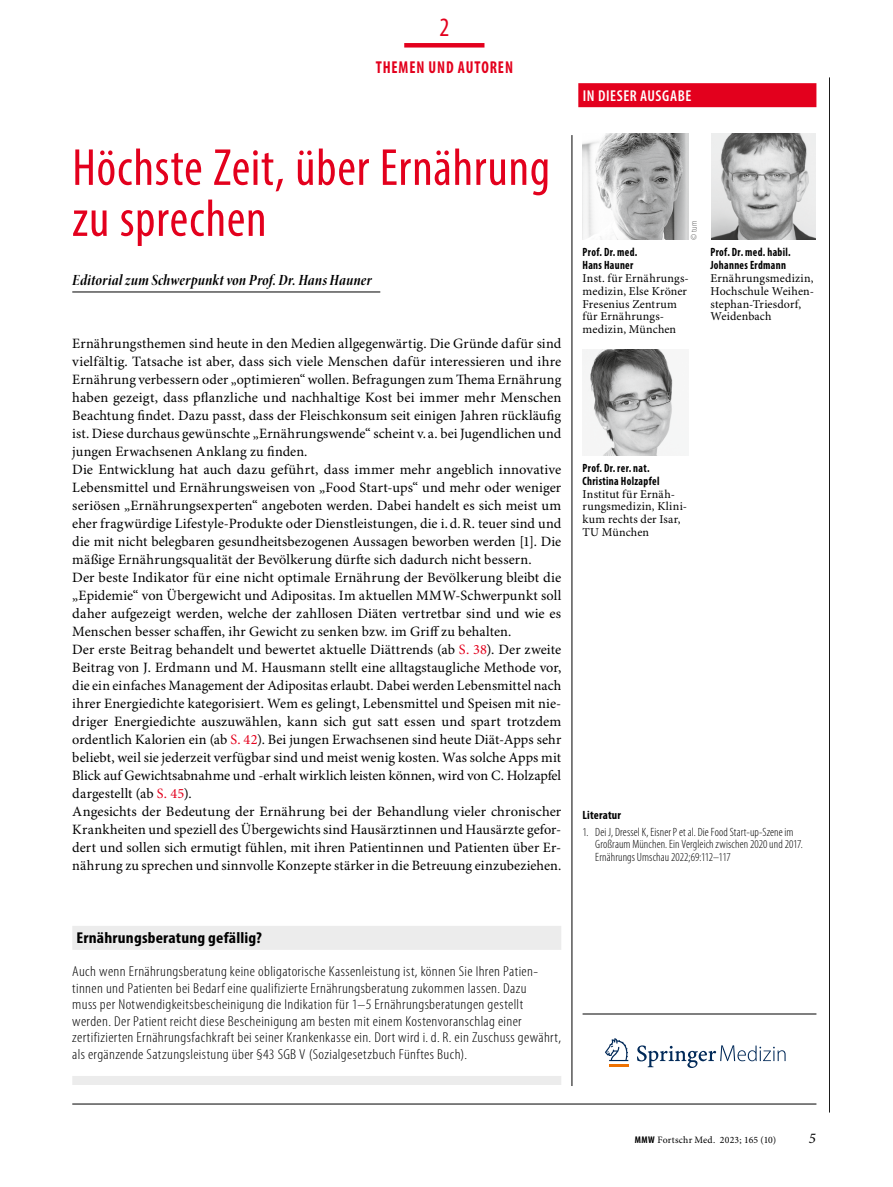
<style>
.page{position:relative;width:893px;height:1187px;background:#fff}
.page>*{position:absolute;margin:0;border:0;box-sizing:border-box;transform-origin:0 0}
.Title_kleinrot{font:condensed 52.5px/51px "Myriad Pro";letter-spacing:.015em;color:#e3001d}
.t1{font:condensed 26.55px "Myriad Pro";color:#e3001d}
.t2{font:700 condensed 17.25px "Myriad Pro";letter-spacing:.06em;color:#e3001d;scale:.9 1}
.SuperTtle_x{font:15.75px "Minion Pro Bold Cn It Disp";letter-spacing:.01em;color:#000}
.Box_Heading_x{font:700 condensed 15.75px "Myriad Pro";letter-spacing:.01em;color:#000;scale:1.1 1}
.t3{font:600 condensed 15.75px "Myriad Pro";letter-spacing:.035em;color:#fff}
.t4{font:italic 14.85px "Minion Pro";color:#000}
.Para_Box_Linie{font:300 condensed 14.4px/16.5px "Myriad Pro";letter-spacing:.02em;color:#000;scale:1.1 1}
.Para_x{font:14.25px/18px "Minion Pro";letter-spacing:.005em;color:#000;text-align:justify}
.Image_Caption_x{font:12px/12.8px "Minion Pro";letter-spacing:.015em;color:#000}
.t5{font:300 condensed 12px/12.8px "Myriad Pro";letter-spacing:.01em;color:#000}
.Image_Caption_Author{font:700 condensed 12px/12.8px "Myriad Pro";letter-spacing:.03em;color:#000;scale:.9 1}
.Bibliography_Heading{font:700 condensed 12px "Myriad Pro";letter-spacing:.015em;color:#000}
.t6{font:9.75px "Minion Pro";letter-spacing:.02em;color:#000}
.Image_Source_x{font:300 condensed 9px "Myriad Pro";color:#565655}
.s1{color:#e3001d}
.s2{font-family:"Myriad Pro";font-weight:700;font-stretch:condensed}
</style>
<div class="page">
<svg style="left:605px;top:1038px;width:23px;height:28px"></svg>
<svg style="left:637px;top:1045px;width:149px;height:22px"></svg>
<div style="left:578px;top:83px;width:238px;height:24px;background:#e3001d"></div>
<hr style="left:72px;top:292px;width:308px;height:1px;background:#000">
<img style="left:583px;top:349px;width:90px;height:106px">
<img style="left:712px;top:133px;width:103px;height:106px">
<img style="left:583px;top:133px;width:106px;height:106px">
<div style="left:72px;top:925px;width:489px;height:24px;background:#ececec"></div>
<div style="left:72px;top:1075px;width:489px;height:9px;background:#ececec"></div>
<hr style="left:572px;top:135px;width:1px;height:950px;background:#000">
<hr style="left:583px;top:1013px;width:233px;height:1px;background:#000">
<hr style="left:72px;top:1103px;width:744px;height:1px;background:#000">
<hr style="left:829px;top:77px;width:1px;height:1035px;background:#000">
<div style="left:404px;top:43px;width:80px;height:5px;background:#e3001d"></div>
<h2 class="t1" style="left:439px;top:11px;width:11px">2</h2>
<p class="t2" style="left:376px;top:57px;width:154px">THEMEN UND AUTOREN</p>
<p class="Title_kleinrot" style="left:72px;top:141px;width:479px">Höchste Zeit, über Ernährung zu sprechen</p>
<p class="SuperTtle_x" style="left:72px;top:270px;width:301px">Editorial zum Schwerpunkt von Prof. Dr. Hans Hauner</p>
<p class="t3" style="left:583px;top:87px;width:110px">IN DIESER AUSGABE</p>
<p class="Image_Source_x" style="left:689px;top:239px;width:20px;rotate:-90deg">© tum</p>
<p class="Image_Caption_Author" style="left:583px;top:246px;width:62px">Prof. Dr. med.<br>Hans Hauner</p>
<p class="Image_Caption_x" style="left:583px;top:272px;width:106px">Inst. für Ernährungs&shy;medizin, Else Kröner<br>Fresenius Zentrum für Ernährungs&shy;medizin, München</p>
<p class="Image_Caption_Author" style="left:710px;top:246px;width:91px">Prof. Dr. med. habil.<br>Johannes Erdmann</p>
<p class="Image_Caption_x" style="left:710px;top:272px;width:105px">Ernährungsmedizin,<br>Hochschule Weihen&shy;stephan-Triesdorf,<br>Weidenbach</p>
<p class="Para_x" style="left:72px;top:334px;width:490px">Ernährungsthemen sind heute in den Medien allgegenwärtig. Die Gründe dafür sind vielfältig. Tatsache ist aber, dass sich viele Menschen dafür interessieren und ihre Ernährung verbessern oder „optimieren“ wollen. Befragungen zum Thema Ernährung haben gezeigt, dass pflanzliche und nachhaltige Kost bei immer mehr Menschen Beachtung findet. Dazu passt, dass der Fleischkonsum seit einigen Jahren rückläufig ist. Diese durchaus gewünschte „Ernährungswende“ scheint v. a. bei Jugendlichen und jungen Erwachsenen Anklang zu finden.</p>
<p class="Para_x" style="left:72px;top:460px;width:490px">Die Entwicklung hat auch dazu geführt, dass immer mehr angeblich innovative Lebensmittel und Ernährungsweisen von „Food Start-ups“ und mehr oder weniger seriösen „Ernährungsexperten“ angeboten werden. Dabei handelt es sich meist um eher fragwürdige Lifestyle-Produkte oder Dienstleistungen, die i.d.R. teuer sind und die mit nicht belegbaren gesundheitsbezogenen Aussagen beworben werden [1]. Die mäßige Ernährungsqualität der Bevölkerung dürfte sich dadurch nicht bessern.</p>
<p class="Para_x" style="left:72px;top:568px;width:490px">Der beste Indikator für eine nicht optimale Ernährung der Bevölkerung bleibt die „Epidemie“ von Übergewicht und Adipositas. Im aktuellen MMW-Schwerpunkt soll daher aufgezeigt werden, welche der zahllosen Diäten vertretbar sind und wie es Menschen besser schaffen, ihr Gewicht zu senken bzw. im Griff zu behalten.</p>
<p class="Para_x" style="left:72px;top:640px;width:490px">Der erste Beitrag behandelt und bewertet aktuelle Diättrends (ab <span class="s1">S. 38</span>). Der zweite Beitrag von J. Erdmann und M. Hausmann stellt eine alltagstaugliche Methode vor, die ein einfaches Management der Adipositas erlaubt. Dabei werden Lebensmittel nach ihrer Energiedichte kategorisiert. Wem es gelingt, Lebensmittel und Speisen mit nie&shy;driger Energiedichte auszuwählen, kann sich gut satt essen und spart trotzdem ordentlich Kalorien ein (ab <span class="s1">S. 42</span>). Bei jungen Erwachsenen sind heute Diät-Apps sehr beliebt, weil sie jederzeit verfügbar sind und meist wenig kosten. Was solche Apps mit Blick auf Gewichtsabnahme und -erhalt wirklich leisten können, wird von C. Holzapfel dargestellt (ab <span class="s1">S. 45</span>).</p>
<p class="Para_x" style="left:72px;top:802px;width:491px">Angesichts der Bedeutung der Ernährung bei der Behandlung vieler chronischer Krankheiten und speziell des Übergewichts sind Hausärztinnen und Hausärzte gefor&shy;dert und sollen sich ermutigt fühlen, mit ihren Patientinnen und Patienten über Er&shy;nährung zu sprechen und sinnvolle Konzepte stärker in die Betreuung einzubeziehen.</p>
<p class="Bibliography_Heading" style="left:583px;top:807px;width:40px">Literatur</p>
<p class="Image_Caption_Author" style="left:583px;top:461px;width:87px">Prof. Dr. rer. nat.<br>Christina Holzapfel</p>
<p class="Image_Caption_x" style="left:583px;top:488px;width:106px">Institut für Ernäh&shy;rungsmedizin, Klini&shy;kum rechts der Isar,<br>TU München</p>
<p class="t5" style="left:595px;top:825px;width:209px;text-indent:-13px">1. Dei J, Dressel K, Eisner P et al. Die Food Start-up-Szene im<br>Großraum München. Ein Vergleich zwischen 2020 und 2017.<br>Ernährungs Umschau 2022;69:112–117</p>
<p class="Box_Heading_x" style="left:77px;top:927px;width:170px">Ernährungsberatung gefällig?</p>
<p class="Para_Box_Linie" style="left:72px;top:963px;width:446px">Auch wenn Ernährungsberatung keine obligatorische Kassenleistung ist, können Sie Ihren Patien&shy;tinnen und Patienten bei Bedarf eine qualifizierte Ernährungsberatung zukommen lassen. Dazu<br>muss per Notwendigkeitsbescheinigung die Indikation für 1–5 Ernährungsberatungen gestellt werden. Der Patient reicht diese Bescheinigung am besten mit einem Kostenvoranschlag einer zertifizierten Ernährungsfachkraft bei seiner Krankenkasse ein. Dort wird i.d.R. ein Zuschuss gewährt, als ergänzende Satzungsleistung über §43 SGB V (Sozialgesetzbuch Fünftes Buch).</p>
<p class="t6" style="left:635px;top:1133px;width:143px"><span class="s2">MMW</span> Fortschr Med. 2023; 165 (10)</p>
<p class="t4" style="left:809px;top:1129px;width:9px">5</p>
</div>
